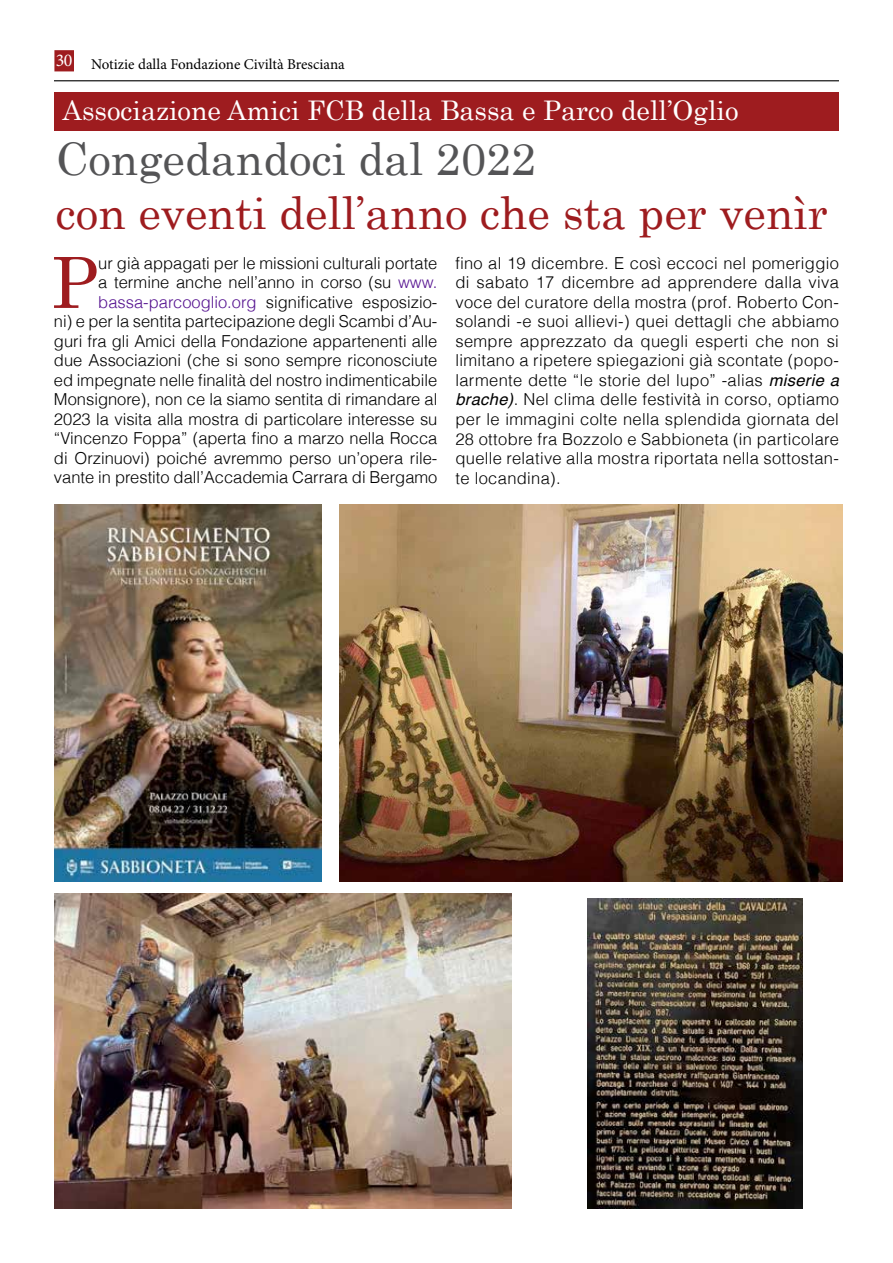
<style>
.page{position:relative;width:893px;height:1263px;background:#fff}
.page>*{position:absolute;margin:0;border:0;box-sizing:border-box;transform-origin:0 0}
.t1{font:70.5px "Century";color:#9e1c1f}
.t2{font:45px "Century";color:#9e1c1f}
.t3{font:45px "Century";color:#545456}
.t4{font:27px "Century";color:#fff}
.t5{font:300 16.5px/19.5px "Helvetica";color:#000;text-align:right}
.t6{font:15px "Minion Pro";color:#000}
.s1{color:#551390}
.s2{font-weight:400;font-style:italic}
</style>
<div class="page">
<hr style="left:54px;top:80px;width:785px;height:1px;background:#000">
<div style="left:55px;top:51px;width:18px;height:20px;background:#9e1c1f"></div>
<div style="left:54px;top:50px;width:20px;height:21px;border:2px solid #9e1c1f"></div>
<div style="left:54px;top:92px;width:785px;height:39px;background:#9e1c1f"></div>
<img style="left:54px;top:505px;width:268px;height:377px">
<img style="left:340px;top:505px;width:502px;height:377px">
<img style="left:54px;top:893px;width:458px;height:316px">
<img style="left:588px;top:899px;width:215px;height:310px">
<p class="t6" style="left:56px;top:54px;width:290px"><sup>30</sup> Notizie dalla Fondazione Civiltà Bresciana</p>
<h3 class="t4" style="left:63px;top:88px;width:678px">Associazione Amici FCB della Bassa e Parco dell’Oglio</h3>
<h2 class="t3" style="left:56px;top:120px;width:482px">Congedandoci dal 2022</h2>
<h2 class="t2" style="left:56px;top:174px;width:773px">con eventi dell’anno che sta per venìr</h2>
<h1 class="t1" style="left:51px;top:223px;width:49px">P</h1>
<p class="t5" style="left:54px;top:253px;width:385px">ur già appagati per le missioni culturali portate<br>a termine anche nell’anno in corso (su <span class="s1">www. bassa-parcooglio.org</span> significative esposizio-<br>ni) e per la sentita partecipazione degli Scambi d’Au&shy;guri fra gli Amici della Fondazione appartenenti alle due Associazioni (che si sono sempre riconosciute ed impegnate nelle finalità del nostro indimenticabile Monsignore), non ce la siamo sentita di rimandare al 2023 la visita alla mostra di particolare interesse su “Vincenzo Foppa” (aperta fino a marzo nella Rocca di Orzinuovi) poiché avremmo perso un’opera rile&shy;vante in prestito dall’Accademia Carrara di Bergamo</p>
<p class="t5" style="left:455px;top:253px;width:385px;text-align:justify">fino al 19 dicembre. E così eccoci nel pomeriggio di sabato 17 dicembre ad apprendere dalla viva voce del curatore della mostra (prof. Roberto Con&shy;solandi -e suoi allievi-) quei dettagli che abbiamo sempre apprezzato da quegli esperti che non si limitano a ripetere spiegazioni già scontate (popo&shy;larmente dette “le storie del lupo” -alias <span class="s2">miserie a brache)</span>. Nel clima delle festività in corso, optiamo per le immagini colte nella splendida giornata del 28 ottobre fra Bozzolo e Sabbioneta (in particolare quelle relative alla mostra riportata nella sottostan&shy;te locandina).</p>
</div>
